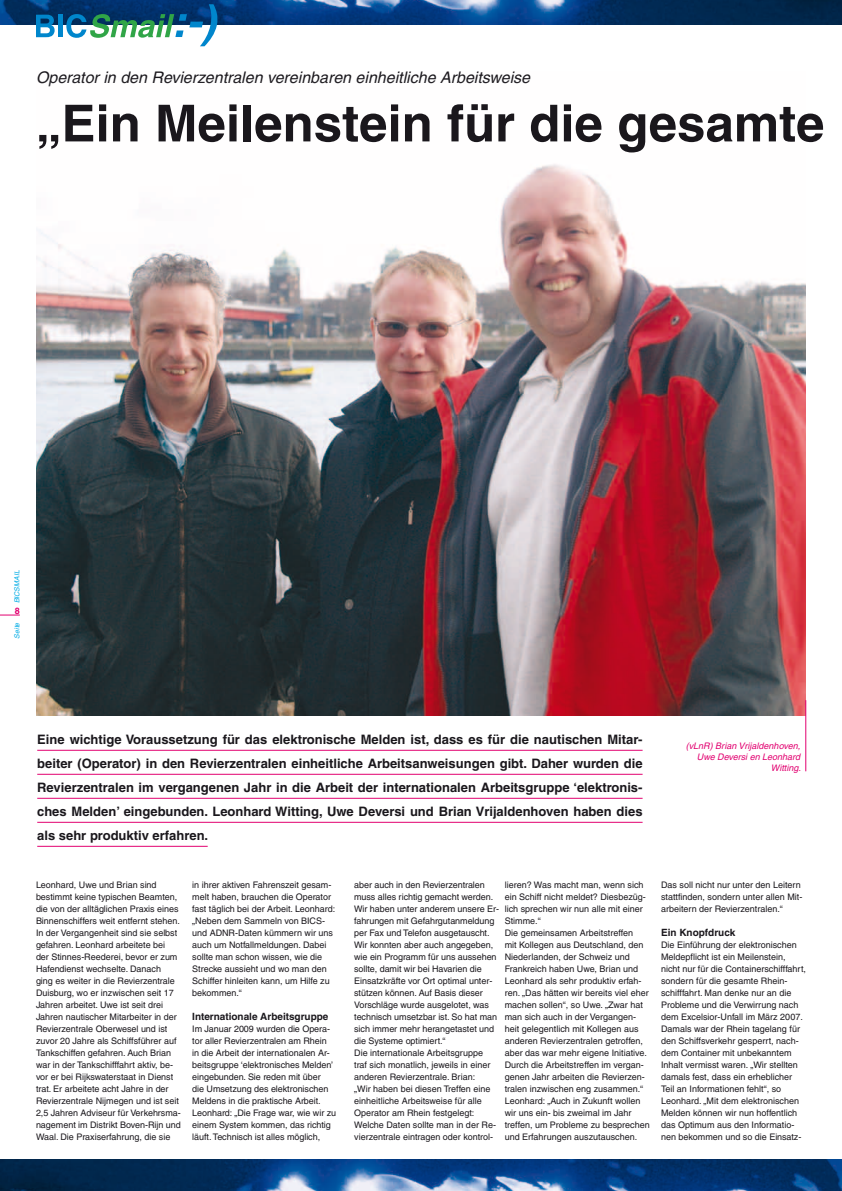
<style>
.page{position:relative;width:842px;height:1191px;background:#fff}
.page>*{position:absolute;margin:0;border:0;box-sizing:border-box;transform-origin:0 0}
.t1{font:700 51px "Helvetica";color:#1a171c}
.t2{font:italic 16px "Helvetica";color:#1a171c}
.t3{font:700 13px/24px "Helvetica";color:#1a171c;text-align:justify}
.t4{font:700 10px "Helvetica";color:#1a171c}
.t5{font:9px/12px "Helvetica";color:#1a171c}
.t6{font:italic 9px/10.8px "Helvetica";color:#e20070;text-align:right}
.t7{font:700 9px "Helvetica";color:#e20070}
.t8{font:italic 7px "Helvetica";color:#00ace5}
</style>
<div class="page">
<hr style="left:841px;top:36px;width:1px;height:1130px;background:#daf0fa">
<hr style="left:37px;top:750px;width:606px;height:1px;background:#e20070">
<hr style="left:37px;top:774px;width:606px;height:1px;background:#e20070">
<hr style="left:37px;top:798px;width:606px;height:1px;background:#e20070">
<hr style="left:37px;top:822px;width:606px;height:1px;background:#e20070">
<hr style="left:37px;top:846px;width:171px;height:1px;background:#e20070">
<img style="left:36px;top:164px;width:770px;height:551px">
<hr style="left:805px;top:700px;width:1px;height:71px;background:#e20070">
<img style="left:0;top:1159px;width:842px;height:32px">
<img style="left:0;top:0;width:842px;height:25px">
<svg style="left:36px;top:15px;width:19px;height:22px"></svg>
<div style="left:58px;top:15px;width:5px;height:22px;background:#0086cc"></div>
<svg style="left:66px;top:4px;width:153px;height:42px"></svg>
<svg style="left:0;top:615px;width:20px;height:1px"></svg>
<h2 class="t2" style="left:36px;top:68px;width:496px">Operator in den Revierzentralen vereinbaren einheitliche Arbeitsweise</h2>
<h1 class="t1" style="left:36px;top:92px;width:790px">„Ein Meilenstein für die gesamte</h1>
<p class="t8" style="left:13px;top:603px;width:34px;rotate:-90deg">BICSMAIL</p>
<p class="t7" style="left:15px;top:605px;width:7px">8</p>
<p class="t8" style="left:13px;top:638px;width:18px;rotate:-90deg">Seite</p>
<p class="t3" style="left:37px;top:727px;width:607px">Eine wichtige Voraussetzung für das elektronische Melden ist, dass es für die nautischen Mitar&shy;beiter (Operator) in den Revierzentralen einheitliche Arbeitsanweisungen gibt. Daher wurden die Revierzentralen im vergangenen Jahr in die Arbeit der internationalen Arbeitsgruppe ‘elektronis&shy;ches Melden’ eingebunden. Leonhard Witting, Uwe Deversi und Brian Vrijaldenhoven haben dies als sehr produktiv erfahren.</p>
<p class="t5" style="left:36px;top:879px;width:146px">Leonhard, Uwe und Brian sind bestimmt keine typischen Beamten, die von der alltäglichen Praxis eines Binnenschiffers weit entfernt stehen.<br>In der Vergangenheit sind sie selbst gefahren. Leonhard arbeitete bei<br>der Stinnes-Reederei, bevor er zum Hafendienst wechselte. Danach<br>ging es weiter in die Revierzentrale Duisburg, wo er inzwischen seit 17<br>Jahren arbeitet. Uwe ist seit drei Jahren nautischer Mitarbeiter in der Revierzentrale Oberwesel und ist zuvor 20 Jahre als Schiffsführer auf Tankschiffen gefahren. Auch Brian war in der Tankschifffahrt aktiv, be&shy;vor er bei Rijkswaterstaat in Dienst trat. Er arbeitete acht Jahre in der Revierzentrale Nijmegen und ist seit 2,5 Jahren Adviseur für Verkehrsma&shy;nagement im Distrikt Boven-Rijn und Waal. Die Praxiserfahrung, die sie</p>
<p class="t5" style="left:192px;top:879px;width:145px">in ihrer aktiven Fahrenszeit gesam&shy;melt haben, brauchen die Operator fast täglich bei der Arbeit. Leonhard: „Neben dem Sammeln von BICS&shy;und ADNR-Daten kümmern wir uns auch um Notfallmeldungen. Dabei sollte man schon wissen, wie die<br>Strecke aussieht und wo man den<br>Schiffer hinleiten kann, um Hilfe zu bekommen.“</p>
<p class="t6" style="left:686px;top:740px;width:117px">(vLnR) Brian Vrijaldenhoven,<br>Uwe Deversi en Leonhard<br>Witting.</p>
<p class="t5" style="left:505px;top:879px;width:146px">lieren? Was macht man, wenn sich ein Schiff nicht meldet? Diesbezüg&shy;lich sprechen wir nun alle mit einer Stimme.“<br>Die gemeinsamen Arbeitstreffen<br>mit Kollegen aus Deutschland, den Niederlanden, der Schweiz und Frankreich haben Uwe, Brian und Leonhard als sehr produktiv erfah&shy;ren. „Das hätten wir bereits viel eher machen sollen“, so Uwe. „Zwar hat man sich auch in der Vergangen&shy;heit gelegentlich mit Kollegen aus anderen Revierzentralen getroffen, aber das war mehr eigene Initiative.<br>Durch die Arbeitstreffen im vergan&shy;genen Jahr arbeiten die Revierzen&shy;tralen inzwischen eng zusammen.“ Leonhard: „Auch in Zukunft wollen wir uns ein- bis zweimal im Jahr treffen, um Probleme zu besprechen und Erfahrungen auszutauschen.</p>
<p class="t5" style="left:661px;top:879px;width:143px">Das soll nicht nur unter den Leitern stattfinden, sondern unter allen Mit&shy;arbeitern der Revierzentralen.“</p>
<p class="t5" style="left:354px;top:879px;width:146px">aber auch in den Revierzentralen muss alles richtig gemacht werden.<br>Wir haben unter anderem unsere Er&shy;fahrungen mit Gefahrgutanmeldung per Fax und Telefon ausgetauscht.<br>Wir konnten aber auch angegeben, wie ein Programm für uns aussehen sollte, damit wir bei Havarien die Einsatzkräfte vor Ort optimal unter&shy;stützen können. Auf Basis dieser Vorschläge wurde ausgelotet, was technisch umsetzbar ist. So hat man sich immer mehr herangetastet und die Systeme optimiert.“<br>Die internationale Arbeitsgruppe<br>traf sich monatlich, jeweils in einer anderen Revierzentrale. Brian:<br>„Wir haben bei diesen Treffen eine einheitliche Arbeitsweise für alle Operator am Rhein festgelegt:<br>Welche Daten sollte man in der Re&shy;vierzentrale eintragen oder kontrol-</p>
<p class="t4" style="left:661px;top:926px;width:76px">Ein Knopfdruck</p>
<p class="t5" style="left:661px;top:939px;width:146px">Die Einführung der elektronischen Meldepflicht ist ein Meilenstein, nicht nur für die Containerschifffahrt, sondern für die gesamte Rhein&shy;schifffahrt. Man denke nur an die Probleme und die Verwirrung nach dem Excelsior-Unfall im März 2007.<br>Damals war der Rhein tagelang für den Schiffsverkehr gesperrt, nach&shy;dem Container mit unbekanntem Inhalt vermisst waren. „Wir stellten damals fest, dass ein erheblicher Teil an Informationen fehlt“, so Leonhard. „Mit dem elektronischen Melden können wir nun hoffentlich das Optimum aus den Informatio&shy;nen bekommen und so die Einsatz-</p>
<p class="t4" style="left:192px;top:1010px;width:138px">Internationale Arbeitsgruppe</p>
<p class="t5" style="left:192px;top:1023px;width:145px">Im Januar 2009 wurden die Opera&shy;tor aller Revierzentralen am Rhein<br>in die Arbeit der internationalen Ar&shy;beitsgruppe ‘elektronisches Melden’ eingebunden. Sie reden mit über<br>die Umsetzung des elektronischen Meldens in die praktische Arbeit.<br>Leonhard: „Die Frage war, wie wir zu einem System kommen, das richtig läuft. Technisch ist alles möglich,</p>
</div>
